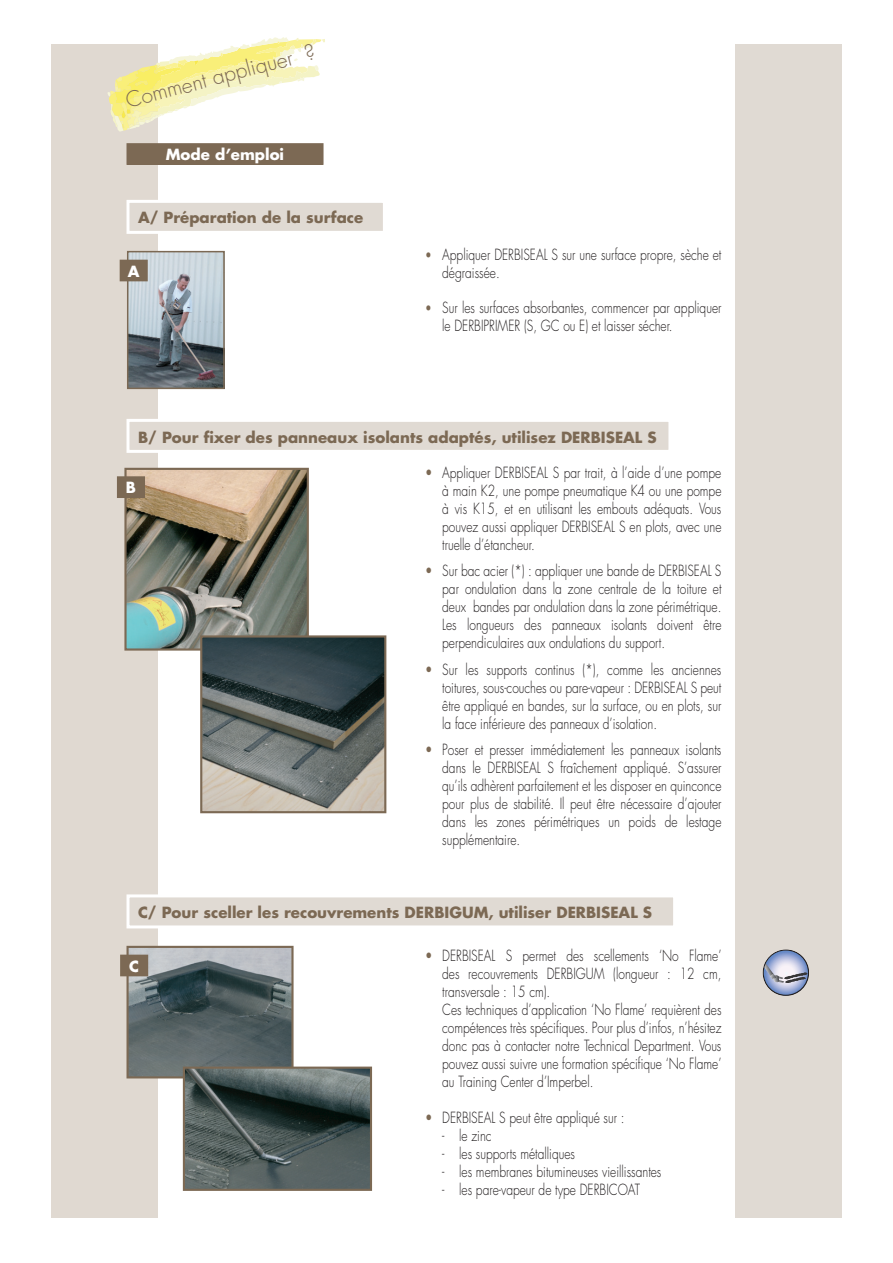
<style>
.page{position:relative;width:893px;height:1263px;background:#fff}
.page>*{position:absolute;margin:0;border:0;box-sizing:border-box;transform-origin:0 0}
.t1{font:300 21px "Futura";color:#7c6954}
.t2{font:300 15px/18px "Futura";color:#231f20;text-align:justify;scale:.8 1}
.t3{font:700 15px "Futura";color:#7c6954}
.t4{font:700 15px "Futura";color:#fff}
.s1{font-size:13.5px;color:#7c6954}
.s2{color:#7c6954}
</style>
<div class="page">
<div style="left:51px;top:45px;width:106px;height:1173px;background:#e0d9d1"></div>
<div style="left:736px;top:45px;width:106px;height:1173px;background:#e0dad3"></div>
<svg style="left:107px;top:37px;width:218px;height:96px"></svg>
<div style="left:127px;top:144px;width:196px;height:20px;background:#7c6954"></div>
<div style="left:126px;top:143px;width:198px;height:22px;border:2px solid #7c6954"></div>
<img style="left:127px;top:471px;width:179px;height:177px">
<div style="left:124px;top:468px;width:185px;height:183px;border:2px solid #7c6954"></div>
<img style="left:203px;top:638px;width:180px;height:172px">
<div style="left:200px;top:635px;width:186px;height:178px;border:2px solid #7c6954"></div>
<img style="left:129px;top:949px;width:162px;height:126px">
<div style="left:126px;top:946px;width:168px;height:132px;border:2px solid #7c6954"></div>
<img style="left:186px;top:1069px;width:183px;height:119px">
<div style="left:183px;top:1066px;width:189px;height:125px;border:2px solid #7c6954"></div>
<div style="left:128px;top:201px;width:256px;height:31px;background:#e0dad3"></div>
<div style="left:126px;top:200px;width:260px;height:34px;border:3px solid #fff"></div>
<div style="left:128px;top:420px;width:542px;height:31px;background:#e0dad3"></div>
<div style="left:126px;top:419px;width:545px;height:34px;border:3px solid #fff"></div>
<div style="left:118px;top:477px;width:26px;height:20px;background:#7c6954"></div>
<div style="left:117px;top:476px;width:28px;height:22px;border:2px solid #7c6954"></div>
<div style="left:128px;top:896px;width:547px;height:31px;background:#e0dad3"></div>
<div style="left:126px;top:894px;width:550px;height:34px;border:3px solid #fff"></div>
<div style="left:121px;top:955px;width:26px;height:20px;background:#7c6954"></div>
<div style="left:120px;top:955px;width:28px;height:21px;border:2px solid #7c6954"></div>
<img style="left:130px;top:254px;width:92px;height:132px">
<div style="left:127px;top:251px;width:98px;height:138px;border:2px solid #7c6954"></div>
<div style="left:120px;top:260px;width:27px;height:21px;background:#7c6954"></div>
<svg style="left:763px;top:949px;width:46px;height:47px"></svg>
<h1 class="t1" style="left:123px;top:88px;width:197px;rotate:-15deg">C omment appliquer ?</h1>
<p class="t4" style="left:166px;top:144px;width:120px">Mode d’emploi</p>
<p class="t3" style="left:138px;top:207px;width:227px">A/ Préparation de la surface</p>
<p class="t4" style="left:128px;top:260px;width:13px">A</p>
<p class="t2" style="left:442px;top:246px;width:351px;text-indent:-17px"><span class="s1">•</span> Appliquer DERBISEAL S sur une surface propre, sèche et dégraissée.</p>
<p class="t2" style="left:442px;top:298px;width:351px;text-indent:-17px"><span class="s1">•</span> Sur les surfaces absorbantes, commencer par appliquer le DERBIPRIMER (S, GC ou E) et laisser sécher.</p>
<p class="t3" style="left:138px;top:427px;width:520px">B/ Pour fixer des panneaux isolants adaptés, utilisez DERBISEAL S</p>
<p class="t4" style="left:126px;top:477px;width:12px">B</p>
<p class="t2" style="left:442px;top:464px;width:351px;text-indent:-17px"><span class="s2">•</span> Appliquer DERBISEAL S par trait, à l’aide d’une pompe à main K2, une pompe pneumatique K4 ou une pompe à vis K15, et en utilisant les embouts adéquats. Vous pouvez aussi appliquer DERBISEAL S en plots, avec une truelle d’étancheur.</p>
<p class="t2" style="left:442px;top:562px;width:351px;text-indent:-17px"><span class="s2">•</span> Sur bac acier (*) : appliquer une bande de DERBISEAL S par ondulation dans la zone centrale de la toiture et deux bandes par ondulation dans la zone périmétrique.<br>Les longueurs des panneaux isolants doivent être perpendiculaires aux ondulations du support.</p>
<p class="t2" style="left:442px;top:661px;width:351px;text-indent:-17px"><span class="s2">•</span> Sur les supports continus (*), comme les anciennes toitures, sous-couches ou pare-vapeur : DERBISEAL S peut être appliqué en bandes, sur la surface, ou en plots, sur la face inférieure des panneaux d’isolation.</p>
<p class="t2" style="left:442px;top:741px;width:351px;text-indent:-17px"><span class="s2">•</span> Poser et presser immédiatement les panneaux isolants dans le DERBISEAL S fraîchement appliqué. S’assurer qu’ils adhèrent parfaitement et les disposer en quinconce pour plus de stabilité. Il peut être nécessaire d’ajouter dans les zones périmétriques un poids de lestage supplémentaire.</p>
<p class="t3" style="left:138px;top:902px;width:516px">C/ Pour sceller les recouvrements DERBIGUM, utiliser DERBISEAL S</p>
<p class="t2" style="left:442px;top:947px;width:351px;text-align:left;text-indent:-17px"><span class="s2">•</span> DERBISEAL S permet des scellements ‘No Flame’ des recouvrements DERBIGUM (longueur : 12 cm, transversale : 15 cm).<br>Ces techniques d’application ‘No Flame’ requièrent des compétences très spécifiques. Pour plus d’infos, n’hésitez donc pas à contacter notre Technical Department. Vous pouvez aussi suivre une formation spécifique ‘No Flame’ au Training Center d’Imperbel.</p>
<p class="t2" style="left:425px;top:1109px;width:251px"><span class="s2">•</span> DERBISEAL S peut être appliqué sur :</p>
<p class="t2" style="left:442px;top:1127px;width:63px">- le zinc</p>
<p class="t2" style="left:442px;top:1145px;width:168px">- les supports métalliques</p>
<p class="t2" style="left:442px;top:1163px;width:276px">- les membranes bitumineuses vieillissantes</p>
<p class="t2" style="left:442px;top:1181px;width:249px">- les pare-vapeur de type DERBICOAT</p>
<p class="t4" style="left:129px;top:955px;width:11px">C</p>
</div>
